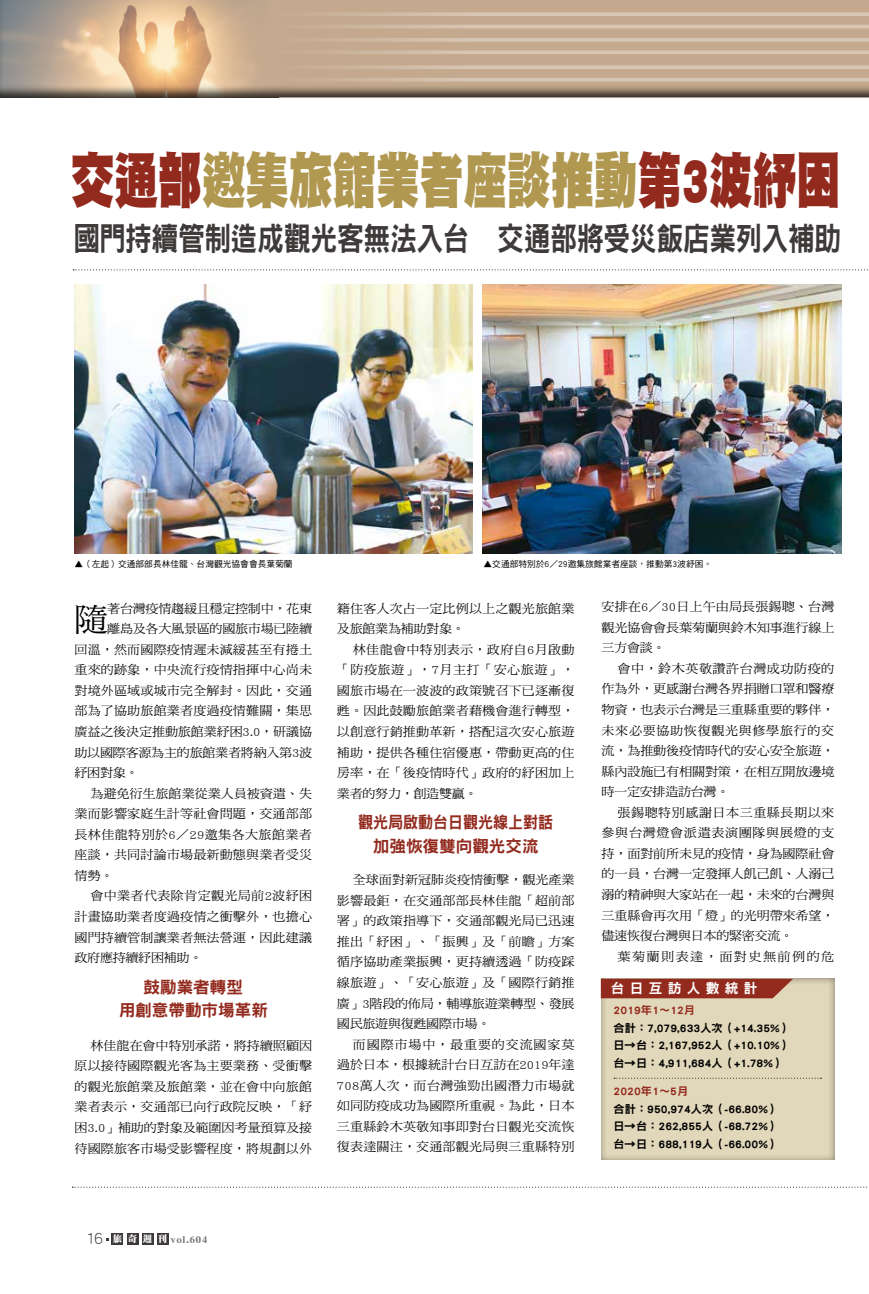
<style>
.page{position:relative;width:869px;height:1294px;background:#fff}
.page>*{position:absolute;margin:0;border:0;box-sizing:border-box;transform-origin:0 0}
.t1{font:61px "DF Hei Std W12";letter-spacing:-.01em;color:#b19850;scale:.72 1}
.t2{font:32.38px "DF Hei Std W9";letter-spacing:-.015em;color:#3e3a39;scale:.83 1}
.t3{font:32px "DF Ming Std W5";color:#000;scale:1.05 1}
.t4{font:16.62px/23.2px "DF Hei Std W9";color:#932a1e;text-align:center;scale:.91 1}
.t5{font:16.62px/23.2px "DF Hei Std W9";color:#932a1e;text-align:center}
.t6{font:13.75px "DF Hei Std W9";letter-spacing:.385em;color:#fff}
.t7{font:12.38px/20.5px "DF Ming Std W5";letter-spacing:.01em;color:#000;text-align:justify;scale:1.05 1}
.t8{font:12.38px "DF Ming Std W5";letter-spacing:-.01em;color:#000;scale:1.05 1}
.t9{font:12.38px "DF Ming Std W5";letter-spacing:-.025em;color:#000;scale:1.05 1}
.t10{font:12.38px "DF Ming Std W5";letter-spacing:-.02em;color:#000;scale:1.05 1}
.t11{font:12.38px "DF Ming Std W5";letter-spacing:.05em;color:#000;scale:1.05 1}
.t12{font:12.38px "DF Ming Std W5";letter-spacing:.04em;color:#000;scale:1.05 1}
.t13{font:12.38px "DF Ming Std W5";letter-spacing:.035em;color:#000;scale:1.05 1}
.t14{font:12.38px "DF Ming Std W5";letter-spacing:.06em;color:#000;scale:1.05 1}
.t15{font:12.38px "DF Ming Std W5";letter-spacing:.11em;color:#000;scale:1.05 1}
.t16{font:11.25px/17.5px "DF Hei Std W9";color:#000}
.t17{font:9.38px "DF Ya Song GB5 Std W9";letter-spacing:.1em;color:#727171}
.t18{font:8.75px "DF Hei Std W5";color:#000}
.s1{color:#932a1e}
.s2{font-family:"DF Hei Std W3";font-size:16.62px;color:#3e3a39}
.s3{font-family:"DF Ming Std W12";color:#fff}
</style>
<div class="page">
<div style="left:0;top:0;width:868px;height:99px;background:#000;opacity:.75"></div>
<svg style="left:266px;top:12px;width:602px;height:4px;background:#d2beaa"></svg>
<hr style="left:266px;top:25px;width:602px;height:3px;background:#fff">
<svg style="left:266px;top:38px;width:602px;height:4px;background:#d2bfab"></svg>
<svg style="left:266px;top:50px;width:602px;height:4px;background:#d2bea9"></svg>
<svg style="left:266px;top:65px;width:602px;height:4px;background:#d2beaa"></svg>
<svg style="left:266px;top:78px;width:602px;height:4px;background:#d1bda9"></svg>
<div style="left:112px;top:1232px;width:11px;height:12px;background:#3e3a39"></div>
<div style="left:127px;top:1232px;width:11px;height:12px;background:#3e3a39"></div>
<div style="left:142px;top:1232px;width:11px;height:12px;background:#3e3a39"></div>
<div style="left:157px;top:1232px;width:11px;height:12px;background:#3e3a39"></div>
<svg style="left:72px;top:1186px;width:795px;height:1px"></svg>
<svg style="left:73px;top:269px;width:795px;height:1px"></svg>
<img style="left:74px;top:285px;width:398px;height:268px">
<img style="left:482px;top:285px;width:359px;height:268px">
<div style="left:599px;top:977px;width:237px;height:183px;background:#000;opacity:.44"></div>
<svg style="left:600px;top:978px;width:192px;height:20px;background:#98382a"></svg>
<svg style="left:613px;top:1077px;width:208px;height:1px"></svg>
<p class="t1" style="left:71px;top:147px;width:1069px"><span class="s1">交通部</span>邀集旅館業者座談推動<span class="s1">第3波紓困</span></p>
<p class="t2" style="left:73px;top:221px;width:926px">國門持續管制造成觀光客無法入台 交通部將受災飯店業列入補助</p>
<p class="t18" style="left:74px;top:559px;width:219px">▲（左起）交通部部長林佳龍、台灣觀光協會會長葉菊蘭</p>
<p class="t18" style="left:483px;top:558px;width:230px">▲交通部特別於6／29邀集旅館業者座談，推動第3波紓困。</p>
<p class="t7" style="left:601px;top:596px;width:223px">安排在6／30日上午由局長張錫聰、台灣</p>
<p class="t8" style="left:601px;top:620px;width:223px">觀光協會會長葉菊蘭與鈴木知事進行線上</p>
<p class="t7" style="left:601px;top:637px;width:63px">三方會談。</p>
<p class="t12" style="left:617px;top:661px;width:208px">會中，鈴木英敬讚許台灣成功防疫的</p>
<p class="t8" style="left:601px;top:682px;width:223px">作為外，更感謝台灣各界捐贈口罩和醫療</p>
<p class="t8" style="left:601px;top:702px;width:223px">物資，也表示台灣是三重縣重要的夥伴，</p>
<p class="t11" style="left:601px;top:723px;width:223px">未來必要協助恢復觀光與修學旅行的交</p>
<p class="t8" style="left:601px;top:744px;width:223px">流，為推動後疫情時代的安心安全旅遊，</p>
<p class="t8" style="left:601px;top:764px;width:223px">縣內設施已有相關對策，在相互開放邊境</p>
<p class="t9" style="left:601px;top:785px;width:123px">時一定安排造訪台灣。</p>
<p class="t12" style="left:617px;top:805px;width:208px">張錫聰特別感謝日本三重縣長期以來</p>
<p class="t11" style="left:601px;top:826px;width:223px">參與台灣燈會派遣表演團隊與展燈的支</p>
<p class="t8" style="left:601px;top:846px;width:223px">持，面對前所未見的疫情，身為國際社會</p>
<p class="t8" style="left:601px;top:867px;width:223px">的一員，台灣一定發揮人飢己飢、人溺己</p>
<p class="t8" style="left:601px;top:887px;width:223px">溺的精神與大家站在一起，未來的台灣與</p>
<p class="t8" style="left:601px;top:908px;width:223px">三重縣會再次用「燈」的光明帶來希望，</p>
<p class="t9" style="left:601px;top:928px;width:184px">儘速恢復台灣與日本的緊密交流。</p>
<p class="t15" style="left:617px;top:949px;width:208px">葉菊蘭則表達，面對史無前例的危</p>
<p class="t6" style="left:610px;top:981px;width:148px">台日互訪人數統計</p>
<p class="t16" style="left:613px;top:1001px;width:179px"><span class="s1">2019年1～12月<br></span>合計：7,079,633人次（+14.35%）日→台：2,167,952人（+10.10%）台→日：4,911,684人（+1.78%）</p>
<p class="t16" style="left:613px;top:1082px;width:167px"><span class="s1">2020年1～5月<br></span>合計：950,974人次（-66.80%）日→台：262,855人（-68.72%）台→日：688,119人（-66.00%）</p>
<p class="t7" style="left:337px;top:597px;width:228px">籍住客人次占一定比例以上之觀光旅館業</p>
<p class="t9" style="left:337px;top:622px;width:123px">及旅館業為補助對象。</p>
<p class="t7" style="left:353px;top:639px;width:212px">林佳龍會中特別表示，政府自6月啟動</p>
<p class="t13" style="left:337px;top:663px;width:228px">「防疫旅遊」，7月主打「安心旅遊」，</p>
<p class="t7" style="left:337px;top:680px;width:228px">國旅市場在一波波的政策號召下已逐漸復</p>
<p class="t7" style="left:337px;top:700px;width:228px">甦。因此鼓勵旅館業者藉機會進行轉型，</p>
<p class="t7" style="left:337px;top:721px;width:228px">以創意行銷推動革新，搭配這次安心旅遊</p>
<p class="t7" style="left:337px;top:741px;width:228px">補助，提供各種住宿優惠，帶動更高的住</p>
<p class="t7" style="left:337px;top:762px;width:228px">房率，在「後疫情時代」政府的紓困加上</p>
<p class="t9" style="left:337px;top:786px;width:135px">業者的努力，創造雙贏。</p>
<p class="t4" style="left:358px;top:810px;width:216px">觀光局啟動台日觀光線上對話加強恢復雙向觀光交流</p>
<p class="t7" style="left:353px;top:869px;width:212px">全球面對新冠肺炎疫情衝擊，觀光產業</p>
<p class="t7" style="left:337px;top:889px;width:228px">影響最鉅，在交通部部長林佳龍「超前部</p>
<p class="t7" style="left:337px;top:910px;width:228px">署」的政策指導下，交通部觀光局已迅速</p>
<p class="t7" style="left:337px;top:930px;width:228px">推出「紓困」、「振興」及「前瞻」方案</p>
<p class="t7" style="left:337px;top:951px;width:228px">循序協助產業振興，更持續透過「防疫踩</p>
<p class="t7" style="left:337px;top:972px;width:228px">線旅遊」、「安心旅遊」及「國際行銷推</p>
<p class="t10" style="left:337px;top:996px;width:228px">廣」3階段的佈局，輔導旅遊業轉型、發展</p>
<p class="t9" style="left:337px;top:1016px;width:148px">國民旅遊與復甦國際市場。</p>
<p class="t14" style="left:353px;top:1037px;width:212px">而國際市場中，最重要的交流國家莫</p>
<p class="t7" style="left:337px;top:1054px;width:228px">過於日本，根據統計台日互訪在2019年達</p>
<p class="t7" style="left:337px;top:1074px;width:228px">708萬人次，而台灣強勁出國潛力市場就</p>
<p class="t7" style="left:337px;top:1095px;width:228px">如同防疫成功為國際所重視。為此，日本</p>
<p class="t7" style="left:337px;top:1115px;width:228px">三重縣鈴木英敬知事即對台日觀光交流恢</p>
<p class="t7" style="left:337px;top:1136px;width:228px">復表達關注，交通部觀光局與三重縣特別</p>
<p class="t3" style="left:74px;top:602px;width:34px">隨</p>
<p class="t9" style="left:107px;top:601px;width:196px">著台灣疫情趨緩且穩定控制中，花東</p>
<p class="t9" style="left:107px;top:622px;width:196px">離島及各大風景區的國旅市場已陸續</p>
<p class="t7" style="left:74px;top:639px;width:228px">回溫，然而國際疫情遲未減緩甚至有捲土</p>
<p class="t7" style="left:74px;top:659px;width:228px">重來的跡象，中央流行疫情指揮中心尚未</p>
<p class="t7" style="left:74px;top:680px;width:228px">對境外區域或城市完全解封。因此，交通</p>
<p class="t7" style="left:74px;top:700px;width:228px">部為了協助旅館業者度過疫情難關，集思</p>
<p class="t8" style="left:74px;top:724px;width:228px">廣益之後決定推動旅館業紓困3.0，研議協</p>
<p class="t10" style="left:74px;top:745px;width:228px">助以國際客源為主的旅館業者將納入第3波</p>
<p class="t7" style="left:74px;top:762px;width:63px">紓困對象。</p>
<p class="t7" style="left:90px;top:782px;width:212px">為避免衍生旅館業從業人員被資遣、失</p>
<p class="t7" style="left:74px;top:803px;width:228px">業而影響家庭生計等社會問題，交通部部</p>
<p class="t7" style="left:74px;top:823px;width:228px">長林佳龍特別於6／29邀集各大旅館業者</p>
<p class="t7" style="left:74px;top:844px;width:228px">座談，共同討論市場最新動態與業者受災</p>
<p class="t7" style="left:74px;top:865px;width:39px">情勢。</p>
<p class="t7" style="left:90px;top:885px;width:212px">會中業者代表除肯定觀光局前2波紓困</p>
<p class="t7" style="left:74px;top:906px;width:228px">計畫協助業者度過疫情之衝擊外，也擔心</p>
<p class="t7" style="left:74px;top:926px;width:228px">國門持續管制讓業者無法營運，因此建議</p>
<p class="t9" style="left:74px;top:950px;width:123px">政府應持續紓困補助。</p>
<p class="t5" style="left:119px;top:974px;width:151px">鼓勵業者轉型<br>用創意帶動市場革新</p>
<p class="t7" style="left:74px;top:1034px;width:228px;text-indent:16px">林佳龍在會中特別承諾，將持續照顧因原以接待國際觀光客為主要業務、受衝擊的觀光旅館業及旅館業，並在會中向旅館業者表示，交通部已向行政院反映，「紓困3.0」補助的對象及範圍因考量預算及接待國際旅客市場受影響程度，將規劃以外</p>
<p class="t17" style="left:85px;top:1234px;width:123px"><span class="s2">16</span> <span class="s3">旅 奇週 刊</span> vol.604</p>
</div>
